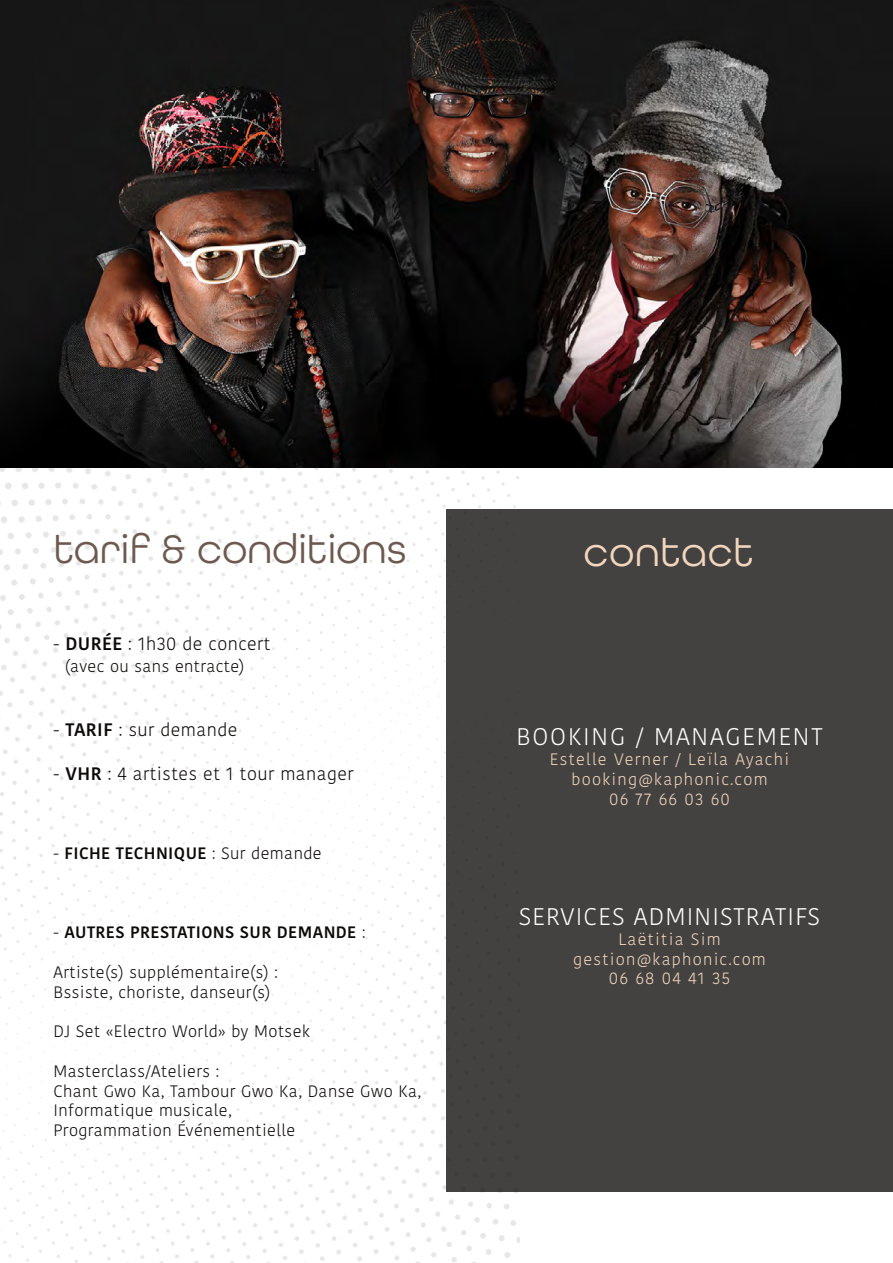
<style>
.page{position:relative;width:893px;height:1263px;background:#fff}
.page>*{position:absolute;margin:0;border:0;box-sizing:border-box;transform-origin:0 0}
.t1{font:42px "All Round Gothic";letter-spacing:.01em;color:#6d594f}
.t2{font:42px "All Round Gothic";letter-spacing:.025em;color:#f2d6bd}
.t3{font:300 24px "Kohinoor Bangla";letter-spacing:.05em;color:#fff}
.t4{font:300 24px "Kohinoor Bangla";letter-spacing:.075em;color:#fff}
.t5{font:300 18px "Kohinoor Bangla";letter-spacing:.025em;color:#0c0a09}
.t6{font:300 16.5px/19.8px "Kohinoor Bangla";letter-spacing:.025em;color:#0c0a09}
.t7{font:300 16.5px/19.8px "Kohinoor Bangla";letter-spacing:.075em;color:#f2d6bd;text-align:center}
.t8{font:600 16.5px "Kohinoor Bangla";letter-spacing:.025em;color:#0c0a09}
.s1{font-weight:600}
.s2{font-weight:300}
</style>
<div class="page">
<img style="left:0;top:468px;width:519px;height:795px">
<img style="left:0;top:0;width:893px;height:468px">
<div style="left:446px;top:510px;width:447px;height:682px;background:#444241"></div>
<h1 class="t1" style="left:54px;top:524px;width:354px">tarif &amp; conditions</h1>
<p class="t5" style="left:53px;top:630px;width:219px">- <span class="s1">DURÉE</span> : 1h30 de concert</p>
<p class="t6" style="left:65px;top:656px;width:181px">(avec ou sans entracte)</p>
<p class="t5" style="left:53px;top:717px;width:185px">- <span class="s1">TARIF</span> : sur demande</p>
<p class="t5" style="left:53px;top:760px;width:302px">- <span class="s1">VHR</span> : 4 artistes et 1 tour manager</p>
<p class="t8" style="left:53px;top:839px;width:270px"><span class="s2">-</span> FICHE TECHNIQUE <span class="s2">: Sur demande</span></p>
<p class="t8" style="left:53px;top:918px;width:313px"><span class="s2">-</span> AUTRES PRESTATIONS SUR DEMANDE <span class="s2">:</span></p>
<p class="t6" style="left:53px;top:962px;width:226px">Artiste(s) supplémentaire(s) :<br>Bssiste, choriste, danseur(s)</p>
<p class="t6" style="left:53px;top:1021px;width:258px">DJ Set «Electro World» by Motsek</p>
<p class="t6" style="left:53px;top:1061px;width:369px">Masterclass/Ateliers :<br>Chant Gwo Ka, Tambour Gwo Ka, Danse Gwo Ka,<br>Informatique musicale,<br>Programmation Événementielle</p>
<h1 class="t2" style="left:584px;top:527px;width:171px">contact</h1>
<h2 class="t4" style="left:516px;top:719px;width:308px">BOOKING / MANAGEMENT</h2>
<p class="t7" style="left:550px;top:749px;width:241px">Estelle Verner / Leïla Ayachi booking@kaphonic.com<br>06 77 66 03 60</p>
<h2 class="t3" style="left:519px;top:899px;width:303px">SERVICES ADMINISTRATIFS</h2>
<p class="t7" style="left:573px;top:929px;width:194px">Laëtitia Sim gestion@kaphonic.com<br>06 68 04 41 35</p>
</div>
